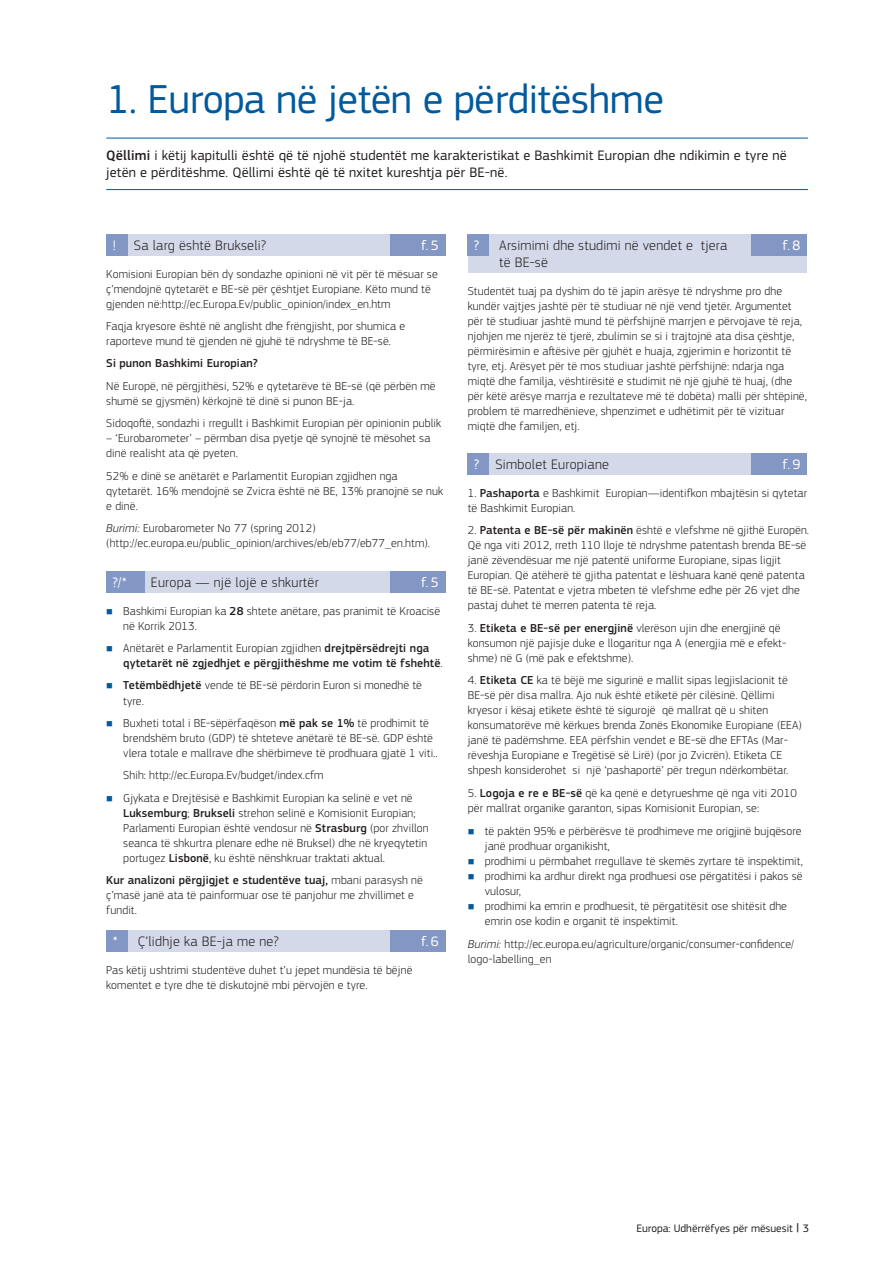
<style>
.page{position:relative;width:893px;height:1263px;background:#fff}
.page>*{position:absolute;margin:0;border:0;box-sizing:border-box;transform-origin:0 0}
.t1{font:42px "EC Square Sans Pro";letter-spacing:-.01em;color:#015a9d}
.t2{font:14.25px/17.1px "EC Square Sans Pro";letter-spacing:.01em;color:#231f20}
.t3{font:300 14.25px/17.1px "EC Square Sans Pro";letter-spacing:.02em;color:#231f20}
.t4{font:14.25px "EC Square Sans Pro";color:#fff}
.t5{font:300 12px/15px "EC Square Sans Pro";letter-spacing:.01em;color:#231f20}
.t6{font:500 12px/15px "EC Square Sans Pro";letter-spacing:.01em;color:#231f20}
.t7{font:11.25px "EC Square Sans Pro";color:#231f20}
.s1{font-weight:500}
.s2{font-style:italic}
.s3{font-weight:300}
.s4{font-weight:400;color:#fff}
</style>
<div class="page">
<div style="left:128px;top:234px;width:262px;height:21px;background:#d4d9ea"></div>
<div style="left:106px;top:234px;width:22px;height:21px;background:#8397c5"></div>
<div style="left:390px;top:234px;width:55px;height:21px;background:#8397c5"></div>
<div style="left:145px;top:571px;width:245px;height:21px;background:#d4d9ea"></div>
<div style="left:106px;top:571px;width:39px;height:21px;background:#8397c5"></div>
<div style="left:390px;top:571px;width:55px;height:21px;background:#8397c5"></div>
<div style="left:106px;top:930px;width:339px;height:22px;background:#d4d9ea"></div>
<div style="left:106px;top:930px;width:22px;height:22px;background:#8397c5"></div>
<div style="left:390px;top:930px;width:55px;height:22px;background:#8397c5"></div>
<div style="left:468px;top:234px;width:339px;height:38px;background:#d4d9ea"></div>
<div style="left:468px;top:234px;width:21px;height:21px;background:#8397c5"></div>
<div style="left:751px;top:234px;width:56px;height:21px;background:#8397c5"></div>
<div style="left:489px;top:453px;width:262px;height:21px;background:#d4d9ea"></div>
<div style="left:468px;top:453px;width:21px;height:21px;background:#8397c5"></div>
<div style="left:751px;top:453px;width:56px;height:21px;background:#8397c5"></div>
<hr style="left:106px;top:138px;width:702px;height:1px;background:#015a9d">
<hr style="left:106px;top:189px;width:702px;height:1px;background:#015a9d">
<h1 class="t1" style="left:106px;top:75px;width:559px">1. Europa në jetën e përditëshme</h1>
<p class="t2" style="left:106px;top:146px;width:682px"><span class="s1">Qëllimi</span> i këtij kapitulli është që të njohë studentët me karakteristikat e Bashkimit Europian dhe ndikimin e tyre në jetën e përditëshme. Qëllimi është që të nxitet kureshtja për BE-në.</p>
<p class="t4" style="left:113px;top:237px;width:5px">!</p>
<p class="t3" style="left:134px;top:237px;width:134px">Sa larg është Brukseli?</p>
<p class="t4" style="left:421px;top:237px;width:19px">f.5</p>
<p class="t5" style="left:106px;top:266px;width:333px">Komisioni Europian bën dy sondazhe opinioni në vit për të mësuar se ç’mendojnë qytetarët e BE-së për çështjet Europiane. Këto mund të gjenden në:http://ec.Europa.Ev/public_opinion/index_en.htm</p>
<p class="t5" style="left:106px;top:318px;width:300px">Faqja kryesore është në anglisht dhe frëngjisht, por shumica e raporteve mund të gjenden në gjuhë të ndryshme të BE-së.</p>
<p class="t6" style="left:106px;top:356px;width:153px">Si punon Bashkimi Europian?</p>
<p class="t5" style="left:106px;top:378px;width:331px">Në Europë, në përgjithësi, 52% e qytetarëve të BE-së (që përbën më shumë se gjysmën) kërkojnë të dinë si punon BE-ja.</p>
<p class="t5" style="left:106px;top:416px;width:336px">Sidoqoftë, sondazhi i rregullt i Bashkimit Europian për opinionin publik</p>
<p class="t5" style="left:106px;top:431px;width:326px">– ‘Eurobarometer’ – përmban disa pyetje që synojnë të mësohet sa dinë realisht ata që pyeten.</p>
<p class="t5" style="left:106px;top:468px;width:338px">52% e dinë se anëtarët e Parlamentit Europian zgjidhen nga qytetarët. 16% mendojnë se Zvicra është në BE, 13% pranojnë se nuk e dinë.</p>
<p class="t5" style="left:106px;top:521px;width:325px"><span class="s2">Burimi:</span> Eurobarometer No 77 (spring 2012) (http://ec.europa.eu/public_opinion/archives/eb/eb77/eb77_en.htm).</p>
<p class="t4" style="left:113px;top:574px;width:16px">?/*</p>
<p class="t3" style="left:151px;top:573px;width:169px">Europa — një lojë e shkurtër</p>
<p class="t4" style="left:421px;top:574px;width:19px">f.5</p>
<p class="t5" style="left:123px;top:603px;width:318px">Bashkimi Europian ka <span class="s1">28</span> shtete anëtare, pas pranimit të Kroacisë në Korrik 2013.</p>
<p class="t6" style="left:123px;top:641px;width:321px"><span class="s3">Anëtarët e Parlamentit Europian zgjidhen</span> drejtpërsëdrejti nga qytetarët në zgjedhjet e përgjithëshme me votim të fshehtë<span class="s3">.</span></p>
<p class="t5" style="left:123px;top:678px;width:300px"><span class="s1">Tetëmbëdhjetë</span> vende të BE-së përdorin Euron si monedhë të tyre.</p>
<p class="t5" style="left:123px;top:715px;width:316px">Buxheti total i BE-sëpërfaqëson <span class="s1">më pak se 1%</span> të prodhimit të brendshëm bruto (GDP) të shteteve anëtarë të BE-së. GDP është vlera totale e mallrave dhe shërbimeve të prodhuara gjatë 1 viti..</p>
<p class="t5" style="left:123px;top:764px;width:291px;line-height:22.5px">Shih: http://ec.Europa.Ev/budget/index.cfm<br>Gjykata e Drejtësisë e Bashkimit Europian ka selinë e vet në</p>
<p class="t5" style="left:123px;top:805px;width:307px"><span class="s1">Luksemburg</span>; <span class="s1">Brukseli</span> strehon selinë e Komisionit Europian; Parlamenti Europian është vendosur në <span class="s1">Strasburg</span> (por zhvillon seanca të shkurtra plenare edhe në Bruksel) dhe në kryeqytetin portugez <span class="s1">Lisbonë</span>, ku është nënshkruar traktati aktual.</p>
<p class="t5" style="left:106px;top:873px;width:318px"><span class="s1">Kur analizoni përgjigjet e studentëve tuaj,</span> mbani parasysh në ç’masë janë ata të painformuar ose të panjohur me zhvillimet e fundit.</p>
<p class="t3" style="left:113px;top:933px;width:167px"><span class="s4">*</span> Ç’lidhje ka BE-ja me ne?</p>
<p class="t4" style="left:421px;top:933px;width:19px">f.6</p>
<p class="t5" style="left:106px;top:963px;width:308px">Pas këtij ushtrimi studentëve duhet t’u jepet mundësia të bëjnë komentet e tyre dhe të diskutojnë mbi përvojën e tyre.</p>
<p class="t4" style="left:474px;top:237px;width:7px">?</p>
<p class="t4" style="left:783px;top:237px;width:19px">f.8</p>
<p class="t5" style="left:468px;top:283px;width:341px">Studentët tuaj pa dyshim do të japin arësye të ndryshme pro dhe kundër vajtjes jashtë për të studiuar në një vend tjetër. Argumentet për të studiuar jashtë mund të përfshijnë marrjen e përvojave të reja, njohjen me njerëz të tjerë, zbulimin se si i trajtojnë ata disa çështje, përmirësimin e aftësive për gjuhët e huaja, zgjerimin e horizontit të tyre, etj. Arësyet për të mos studiuar jashtë përfshijnë: ndarja nga miqtë dhe familja, vështirësitë e studimit në një gjuhë të huaj, (dhe për këtë arësye marrja e rezultateve më të dobëta) malli për shtëpinë, problem të marredhënieve, shpenzimet e udhëtimit për të vizituar miqtë dhe familjen, etj.</p>
<p class="t3" style="left:474px;top:456px;width:136px"><span class="s4">?</span> Simbolet Europiane</p>
<p class="t4" style="left:783px;top:456px;width:19px">f.9</p>
<p class="t5" style="left:468px;top:485px;width:341px">1. <span class="s1">Pashaporta</span> e Bashkimit Europian—identifkon mbajtësin si qytetar të Bashkimit Europian.</p>
<p class="t5" style="left:468px;top:523px;width:343px">2. <span class="s1">Patenta e BE-së për makinën</span> është e vlefshme në gjithë Europën.<br>Që nga viti 2012, rreth 110 lloje të ndryshme patentash brenda BE-së janë zëvendësuar me një patentë uniforme Europiane, sipas ligjit Europian. Që atëherë të gjitha patentat e lëshuara kanë qenë patenta të BE-së. Patentat e vjetra mbeten të vlefshme edhe për 26 vjet dhe pastaj duhet të merren patenta të reja.</p>
<p class="t5" style="left:468px;top:620px;width:320px">3. <span class="s1">Etiketa e BE-së per energjinë</span> vlerëson ujin dhe energjinë që konsumon një pajisje duke e llogaritur nga A (energjia më e efekt&shy;shme) në G (më pak e efektshme).</p>
<p class="t5" style="left:468px;top:673px;width:336px">4. <span class="s1">Etiketa CE</span> ka të bëjë me sigurinë e mallit sipas legjislacionit të BE-së për disa mallra. Ajo nuk është etiketë për cilësinë. Qëllimi kryesor i kësaj etikete është të sigurojë që mallrat që u shiten konsumatorëve më kërkues brenda Zonës Ekonomike Europiane (EEA) janë të padëmshme. EEA përfshin vendet e BE-së dhe EFTAs (Mar&shy;rëveshja Europiane e Tregëtisë së Lirë) (por jo Zvicrën). Etiketa CE shpesh konsiderohet si një ‘pashaportë’ për tregun ndërkombëtar.</p>
<p class="t5" style="left:468px;top:785px;width:331px">5. <span class="s1">Logoja e re e BE-së</span> që ka qenë e detyrueshme që nga viti 2010 për mallrat organike garanton, sipas Komisionit Europian, se:</p>
<p class="t5" style="left:485px;top:824px;width:320px">të paktën 95% e përbërësve të prodhimeve me origjinë bujqësore janë prodhuar organikisht,<br>prodhimi u përmbahet rregullave të skemës zyrtare të inspektimit, prodhimi ka ardhur direkt nga prodhuesi ose përgatitësi i pakos së vulosur,<br>prodhimi ka emrin e prodhuesit, të përgatitësit ose shitësit dhe emrin ose kodin e organit të inspektimit.</p>
<p class="t5" style="left:468px;top:936px;width:328px"><span class="s2">Burimi:</span> http://ec.europa.eu/agriculture/organic/consumer-confidence/ logo-labelling_en</p>
<p class="t3" style="left:499px;top:236px;width:230px">Arsimimi dhe studimi në vendet e tjera të BE-së</p>
<p class="t7" style="left:636px;top:1222px;width:174px">Europa: Udhërrëfyes për mësuesit | 3</p>
</div>
